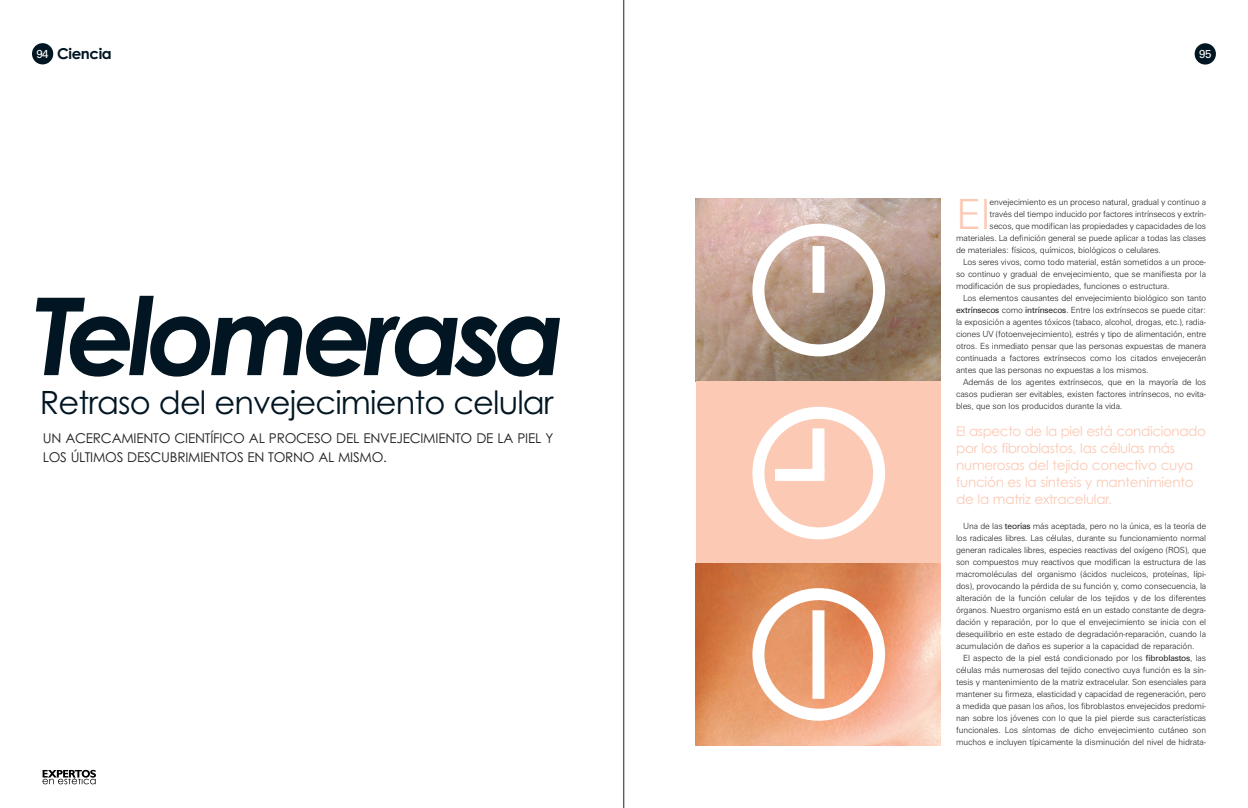
<style>
.page{position:relative;width:1248px;height:808px;background:#fff}
.page>*{position:absolute;margin:0;border:0;box-sizing:border-box;transform-origin:0 0}
.t1{font:italic 700 107.7px "Century Gothic";letter-spacing:-.065em;color:#011622}
.t2{font:300 41.8px "Zurich BT";color:#fcc9b4}
.t3{font:32.1px "Century Gothic";letter-spacing:-.03em;color:#011622}
.t4{font:700 15px "Century Gothic";letter-spacing:-.03em;color:#011622}
.t5{font:13.5px/17px "Century Gothic";letter-spacing:-.015em;color:#fcc9b4}
.t6{font:13.5px/19px "Century Gothic";letter-spacing:-.015em;color:#231f20}
.t7{font:11.5px "Zurich BT";color:#fff}
.t8{font:300 8.5px/12px "Zurich BT";letter-spacing:-.015em;color:#231f20;text-align:justify}
.s1{font-family:"Zurich BT";font-weight:400;font-size:11.5px;color:#fff}
.s2{font-weight:400}
</style>
<div class="page">
<img style="left:82px;top:770px;width:14px;height:8px">
<div style="left:1194px;top:43px;width:21px;height:22px;background:#011622;border-radius:50%"></div>
<div style="left:32px;top:43px;width:21px;height:21px;background:#011622;border-radius:50%"></div>
<img style="left:695px;top:199px;width:245px;height:182px">
<div style="left:695px;top:381px;width:245px;height:182px;background:#fcc9b4"></div>
<img style="left:695px;top:563px;width:245px;height:182px">
<svg style="left:752px;top:224px;width:133px;height:132px"></svg>
<svg style="left:752px;top:407px;width:133px;height:132px"></svg>
<svg style="left:752px;top:588px;width:133px;height:133px"></svg>
<div style="left:812px;top:246px;width:12px;height:47px;background:#fff"></div>
<div style="left:812px;top:428px;width:12px;height:44px;background:#fff"></div>
<div style="left:812px;top:610px;width:12px;height:89px;background:#fff"></div>
<div style="left:775px;top:469px;width:49px;height:12px;background:#fff"></div>
<hr style="left:623px;top:0;width:1px;height:808px;background:#231f20">
<h3 class="t4" style="left:36px;top:48px;width:77px"><span class="s1">94</span> Ciencia</h3>
<h3 class="t7" style="left:1199px;top:50px;width:14px">95</h3>
<h1 class="t1" style="left:33px;top:296px;width:533px">Telomerasa</h1>
<h3 class="t3" style="left:40px;top:390px;width:515px">Retraso del envejecimiento celular</h3>
<h3 class="t6" style="left:43px;top:430px;width:512px">UN ACERCAMIENTO CIENTÍFICO AL PROCESO DEL ENVEJECIMIENTO DE LA PIEL Y<br>LOS ÚLTIMOS DESCUBRIMIENTOS EN TORNO AL MISMO.</h3>
<h2 class="t2" style="left:956px;top:199px;width:36px">El</h2>
<p class="t8" style="left:989px;top:197px;width:218px">envejecimiento es un proceso natural, gradual y continuo a</p>
<p class="t8" style="left:989px;top:209px;width:218px">través del tiempo inducido por factores intrínsecos y extrín-</p>
<p class="t8" style="left:989px;top:221px;width:218px">secos, que modifican las propiedades y capacidades de los</p>
<p class="t8" style="left:956px;top:233px;width:251px">materiales. La definición general se puede aplicar a todas las clases</p>
<p class="t8" style="left:956px;top:245px;width:206px">de materiales: físicos, químicos, biológicos o celulares.</p>
<p class="t8" style="left:963px;top:257px;width:244px">Los seres vivos, como todo material, están sometidos a un proce-</p>
<p class="t8" style="left:956px;top:269px;width:251px">so continuo y gradual de envejecimiento, que se manifiesta por la</p>
<p class="t8" style="left:956px;top:281px;width:215px">modificación de sus propiedades, funciones o estructura.</p>
<p class="t8" style="left:963px;top:293px;width:244px">Los elementos causantes del envejecimiento biológico son tanto</p>
<p class="t8" style="left:956px;top:305px;width:252px"><span class="s2">extrínsecos</span> como <span class="s2">intrínsecos</span>. Entre los extrínsecos se puede citar:</p>
<p class="t8" style="left:956px;top:317px;width:251px">la exposición a agentes tóxicos (tabaco, alcohol, drogas, etc.), radia-</p>
<p class="t8" style="left:956px;top:329px;width:252px">ciones UV (fotoenvejecimiento), estrés y tipo de alimentación, entre</p>
<p class="t8" style="left:956px;top:341px;width:251px">otros. Es inmediato pensar que las personas expuestas de manera</p>
<p class="t8" style="left:956px;top:353px;width:251px">continuada a factores extrínsecos como los citados envejecerán</p>
<p class="t8" style="left:956px;top:365px;width:194px">antes que las personas no expuestas a los mismos.</p>
<p class="t8" style="left:963px;top:377px;width:244px">Además de los agentes extrínsecos, que en la mayoría de los</p>
<p class="t8" style="left:956px;top:389px;width:252px">casos pudieran ser evitables, existen factores intrínsecos, no evita-</p>
<p class="t8" style="left:956px;top:401px;width:168px">bles, que son los producidos durante la vida.</p>
<h3 class="t5" style="left:956px;top:424px;width:251px">El aspecto de la piel está condicionado por los fibroblastos, las células más numerosas del tejido conectivo cuya función es la síntesis y mantenimiento de la matriz extracelular.</h3>
<p class="t8" style="left:956px;top:521px;width:252px;text-indent:7px">Una de las <span class="s2">teorías</span> más aceptada, pero no la única, es la teoría de los radicales libres. Las células, durante su funcionamiento normal generan radicales libres, especies reactivas del oxígeno (ROS), que son compuestos muy reactivos que modifican la estructura de las macromoléculas del organismo (ácidos nucleicos, proteínas, lípi&shy;dos), provocando la pérdida de su función y, como consecuencia, la alteración de la función celular de los tejidos y de los diferentes órganos. Nuestro organismo está en un estado constante de degra&shy;dación y reparación, por lo que el envejecimiento se inicia con el desequilibrio en este estado de degradación-reparación, cuando la acumulación de daños es superior a la capacidad de reparación.</p>
<p class="t8" style="left:956px;top:653px;width:252px;text-indent:7px">El aspecto de la piel está condicionado por los <span class="s2">fibroblastos</span>, las células más numerosas del tejido conectivo cuya función es la sín&shy;tesis y mantenimiento de la matriz extracelular. Son esenciales para mantener su firmeza, elasticidad y capacidad de regeneración, pero a medida que pasan los años, los fibroblastos envejecidos predomi&shy;nan sobre los jóvenes con lo que la piel pierde sus características funcionales. Los síntomas de dicho envejecimiento cutáneo son muchos e incluyen típicamente la disminución del nivel de hidrata-</p>
</div>
